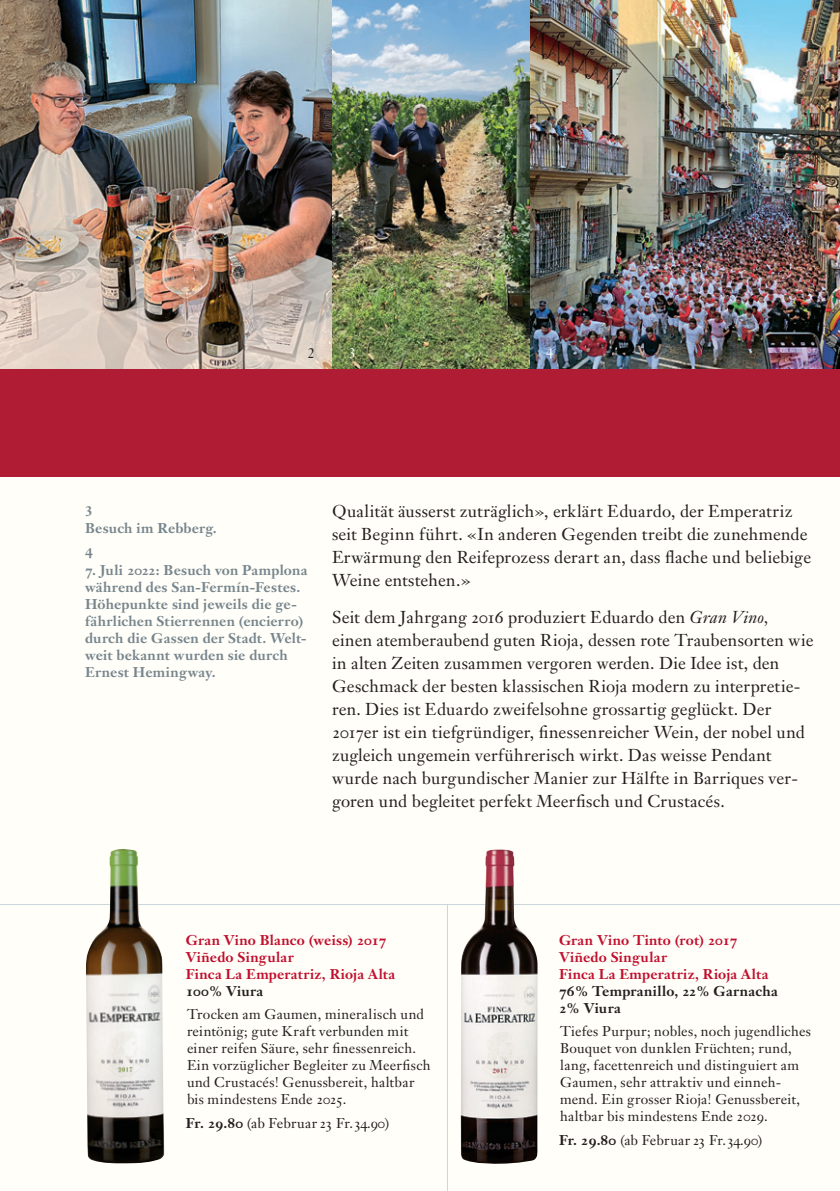
<style>
.page{position:relative;width:840px;height:1191px;background:#fff}
.page>*{position:absolute;margin:0;border:0;box-sizing:border-box;transform-origin:0 0}
.t1{font:17px/23px "Janson Text LT Pro";letter-spacing:.01em;color:#231f20}
.t2{font:14px/17px "Janson Text LT Pro";letter-spacing:.015em;color:#231f20}
.t3{font:700 14px/17px "Janson Text LT Pro";letter-spacing:.015em;color:#77858d}
.t4{font:700 14px/17px "Janson Text LT";letter-spacing:.02em;color:#c00f2d}
.t5{font:700 14px "Janson Text LT Pro";letter-spacing:.02em;color:#c00f2d}
.t6{font:700 14px/17px "Janson Text LT Pro";letter-spacing:.025em;color:#231f20}
.t7{font:14px "Janson Text LT Pro";color:#fff}
.s1{font-style:italic}
.s2{font-family:"Janson Text LT Pro"}
.s3{font-weight:700}
</style>
<div class="page">
<div style="left:0;top:0;width:839px;height:1191px;background:#fffef8"></div>
<hr style="left:0;top:904px;width:839px;height:1px;background:#cbd6dd">
<img style="left:1px;top:0;width:331px;height:369px">
<img style="left:332px;top:0;width:198px;height:368px">
<img style="left:0;top:0;width:1px;height:376px">
<img style="left:530px;top:0;width:309px;height:369px">
<div style="left:0;top:369px;width:839px;height:107px;background:#af1c34"></div>
<img style="left:460px;top:849px;width:78px;height:315px">
<hr style="left:446px;top:905px;width:1px;height:286px;background:#cbd6dd">
<img style="left:85px;top:849px;width:79px;height:314px">
<p class="t2" style="left:308px;top:345px;width:9px">2</p>
<p class="t7" style="left:348px;top:344px;width:9px">3</p>
<p class="t7" style="left:545px;top:344px;width:13px">242</p>
<p class="t3" style="left:85px;top:502px;width:133px">3<br>Besuch im Rebberg.</p>
<p class="t3" style="left:85px;top:545px;width:9px">4</p>
<p class="t3" style="left:85px;top:562px;width:224px">7. Juli 2022: Besuch von Pamplona während des San-Fermín-Festes.<br>Höhepunkte sind jeweils die ge&shy;fährlichen Stierrennen (encierro) durch die Gassen der Stadt. Welt&shy;weit bekannt wurden sie durch<br>Ernest Hemingway.</p>
<p class="t1" style="left:332px;top:499px;width:480px">Qualität äusserst zuträglich», erklärt Eduardo, der Emperatriz seit Beginn führt. «In anderen Gegenden treibt die zunehmende Erwärmung den Reifeprozess derart an, dass flache und beliebige Weine entstehen.»</p>
<p class="t1" style="left:332px;top:605px;width:483px">Seit dem Jahrgang 2016 produziert Eduardo den <span class="s1">Gran Vino,<br></span>einen atemberaubend guten Rioja, dessen rote Traubensorten wie in alten Zeiten zusammen vergoren werden. Die Idee ist, den Geschmack der besten klassischen Rioja modern zu interpretie&shy;ren. Dies ist Eduardo zweifelsohne grossartig geglückt. Der 2017er ist ein tiefgründiger, finessenreicher Wein, der nobel und zugleich ungemein verführerisch wirkt. Das weisse Pendant wurde nach burgundischer Manier zur Hälfte in Barriques ver&shy;goren und begleitet perfekt Meerfisch und Crustacés.</p>
<p class="t5" style="left:186px;top:931px;width:202px">Gran Vino Blanco (weiss) 2017</p>
<p class="t4" style="left:186px;top:948px;width:211px">Vi<span class="s2">ñ</span>edo Singular<br>Finca La Emperatriz, Rioja Alta</p>
<p class="t6" style="left:186px;top:982px;width:79px">100% Viura</p>
<p class="t2" style="left:187px;top:1005px;width:245px">Trocken am Gaumen, mineralisch und reintönig; gute Kraft verbunden mit einer reifen Säure, sehr finessenreich.<br>Ein vorzüglicher Begleiter zu Meerfisch und Crustacés! Genussbereit, haltbar bis mindestens Ende 2025.</p>
<p class="t2" style="left:186px;top:1114px;width:205px"><span class="s3">Fr. 29.80</span> (ab Februar 23 Fr.34.90)</p>
<p class="t5" style="left:558px;top:930px;width:180px">Gran Vino Tinto (rot) 2017</p>
<p class="t4" style="left:558px;top:948px;width:211px">Vi<span class="s2">ñ</span>edo Singular<br>Finca La Emperatriz, Rioja Alta</p>
<p class="t6" style="left:558px;top:982px;width:220px">76% Tempranillo, 22% Garnacha<br>2% Viura</p>
<p class="t2" style="left:560px;top:1022px;width:252px">Tiefes Purpur; nobles, noch jugendliches Bouquet von dunklen Früchten; rund, lang, facettenreich und distinguiert am Gaumen, sehr attraktiv und einneh&shy;mend. Ein grosser Rioja! Genussbereit, haltbar bis mindestens Ende 2029.</p>
<p class="t2" style="left:558px;top:1131px;width:205px"><span class="s3">Fr. 29.80</span> (ab Februar 23 Fr.34.90)</p>
</div>
